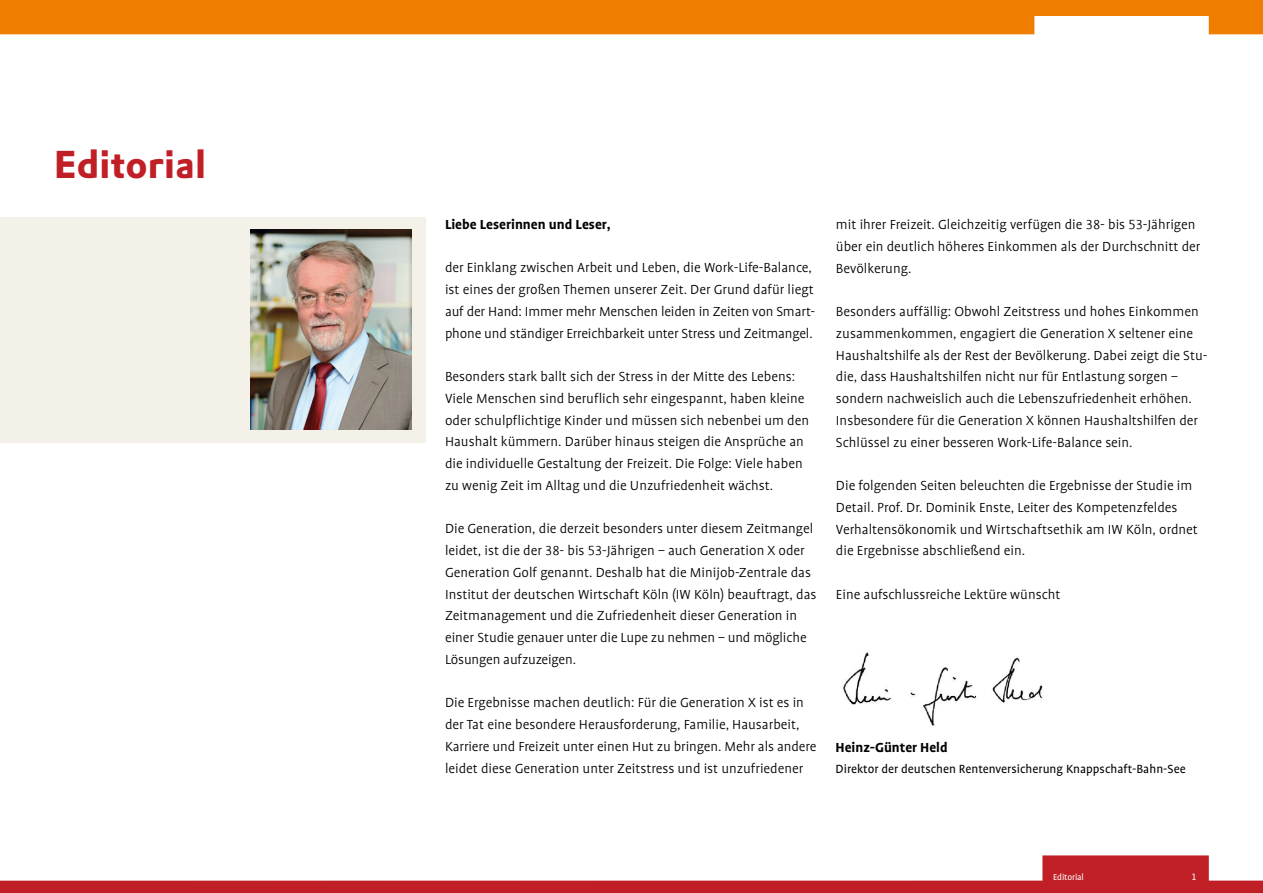
<style>
.page{position:relative;width:1263px;height:893px;background:#fff}
.page>*{position:absolute;margin:0;border:0;box-sizing:border-box;transform-origin:0 0}
.t1{font:700 38.1px "DTL Prokyon T";letter-spacing:.005em;color:#c11f26}
.t2{font:300 15px/21.8px "Profile";color:#000}
.t3{font:700 15px "Profile";color:#000}
.t4{font:13.5px "Profile";color:#000}
.t5{font:10.5px "Profile NO";color:#fff}
.t6{font:9.75px "Profile";letter-spacing:-.01em;color:#fff}
.s1{font-family:"Profile NO"}
</style>
<div class="page">
<svg style="left:0;top:0;width:1263px;height:34px;background:#f08612"></svg>
<svg style="left:0;top:855px;width:1263px;height:38px"></svg>
<img style="left:843px;top:652px;width:200px;height:74px">
<div style="left:0;top:217px;width:425px;height:225px;background:#f3f1e8"></div>
<img style="left:251px;top:230px;width:161px;height:199px">
<h1 class="t1" style="left:54px;top:140px;width:154px">Editorial</h1>
<p class="t3" style="left:445px;top:216px;width:167px">Liebe Leserinnen und Leser,</p>
<p class="t2" style="left:445px;top:257px;width:372px">der Einklang zwischen Arbeit und Leben, die Work-Life-Balance, ist eines der großen Themen unserer Zeit. Der Grund dafür liegt auf der Hand: Immer mehr Menschen leiden in Zeiten von Smart&shy;phone und ständiger Erreichbarkeit unter Stress und Zeitmangel.</p>
<p class="t2" style="left:445px;top:366px;width:366px">Besonders stark ballt sich der Stress in der Mitte des Lebens:<br>Viele Menschen sind beruflich sehr eingespannt, haben kleine oder schulpflichtige Kinder und müssen sich nebenbei um den Haushalt kümmern. Darüber hinaus steigen die Ansprüche an die individuelle Gestaltung der Freizeit. Die Folge: Viele haben zu wenig Zeit im Alltag und die Unzufriedenheit wächst.</p>
<p class="t2" style="left:445px;top:518px;width:373px">Die Generation, die derzeit besonders unter diesem Zeitmangel leidet, ist die der <span class="s1">38</span>- bis <span class="s1">53</span>-Jährigen – auch Generation X oder Generation Golf genannt. Deshalb hat die Minijob-Zentrale das Institut der deutschen Wirtschaft Köln (IW Köln) beauftragt, das Zeitmanagement und die Zufriedenheit dieser Generation in einer Studie genauer unter die Lupe zu nehmen – und mögliche Lösungen aufzuzeigen.</p>
<p class="t2" style="left:445px;top:692px;width:373px">Die Ergebnisse machen deutlich: Für die Generation X ist es in der Tat eine besondere Herausforderung, Familie, Hausarbeit, Karriere und Freizeit unter einen Hut zu bringen. Mehr als andere leidet diese Generation unter Zeitstress und ist unzufriedener</p>
<p class="t2" style="left:836px;top:214px;width:366px">mit ihrer Freizeit. Gleichzeitig verfügen die <span class="s1">38</span>- bis <span class="s1">53</span>-Jährigen über ein deutlich höheres Einkommen als der Durchschnitt der<br>Bevölkerung.</p>
<p class="t2" style="left:836px;top:301px;width:373px">Besonders auffällig: Obwohl Zeitstress und hohes Einkommen zusammenkommen, engagiert die Generation X seltener eine Haushaltshilfe als der Rest der Bevölkerung. Dabei zeigt die Stu&shy;die, dass Haushaltshilfen nicht nur für Entlastung sorgen – sondern nachweislich auch die Lebenszufriedenheit erhöhen.<br>Insbesondere für die Generation X können Haushaltshilfen der Schlüssel zu einer besseren Work-Life-Balance sein.</p>
<p class="t2" style="left:836px;top:475px;width:363px">Die folgenden Seiten beleuchten die Ergebnisse der Studie im Detail. Prof. Dr. Dominik Enste, Leiter des Kompetenzfeldes Verhaltensökonomik und Wirtschaftsethik am IW Köln, ordnet die Ergebnisse abschließend ein.</p>
<p class="t2" style="left:836px;top:584px;width:226px">Eine aufschlussreiche Lektüre wünscht</p>
<p class="t3" style="left:836px;top:739px;width:114px">Heinz-Günter Held</p>
<p class="t4" style="left:836px;top:762px;width:351px">Direktor der deutschen Rentenversicherung Knappschaft-Bahn-See</p>
<p class="t6" style="left:1053px;top:872px;width:32px">Editorial</p>
<p class="t5" style="left:1191px;top:871px;width:7px">1</p>
</div>
